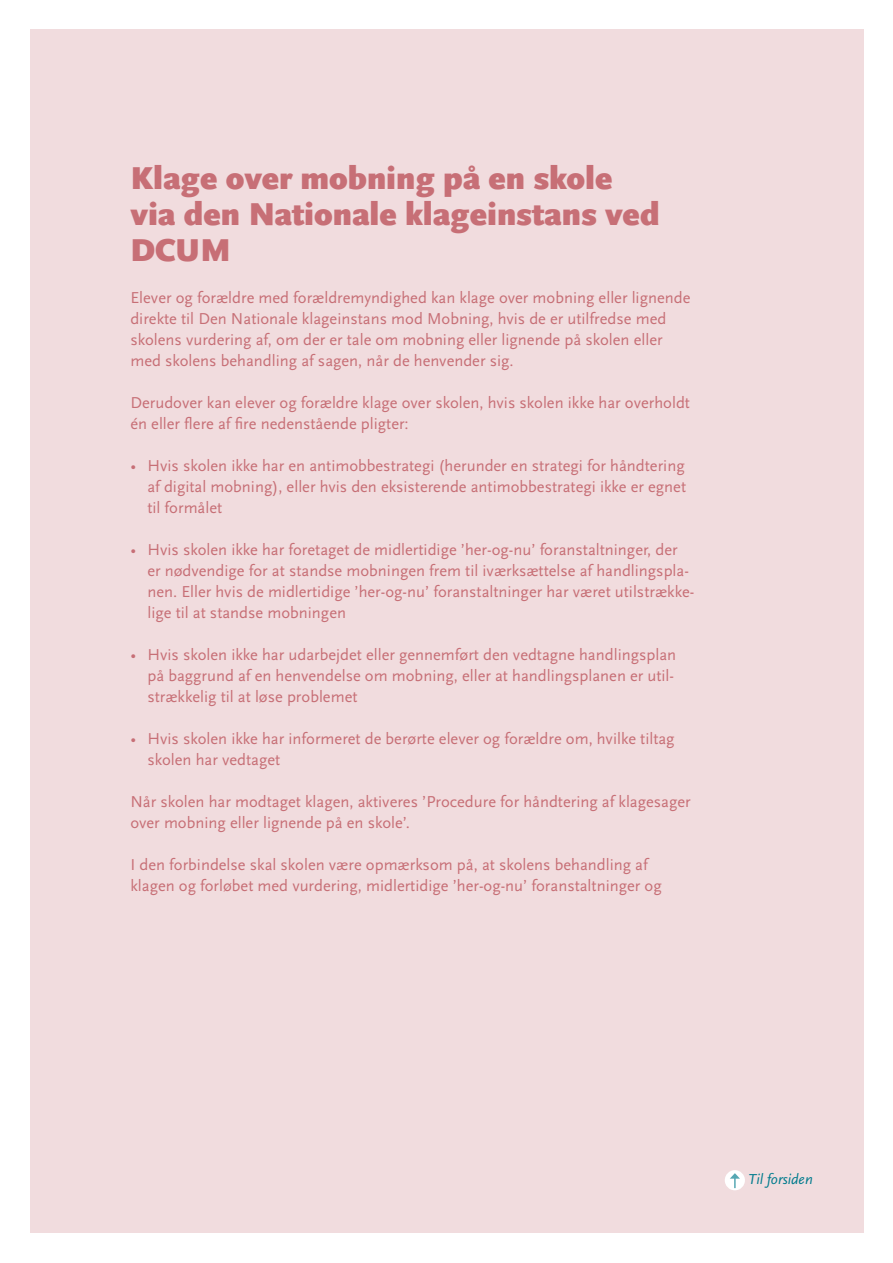
<style>
.page{position:relative;width:893px;height:1263px;background:#fff}
.page>*{position:absolute;margin:0;border:0;box-sizing:border-box;transform-origin:0 0}
.t1{font:900 33px/36px "Scala Sans OT";color:#c76f76}
.t2{font:16.5px/21px "Scala Sans OT";color:#c76f76}
.t3{font:italic 15px "Scala Sans OT";color:#007b8d}
</style>
<div class="page">
<div style="left:30px;top:30px;width:833px;height:1203px;background:#f1dcde"></div>
<div style="left:725px;top:1170px;width:20px;height:20px;background:#fff;border-radius:50%"></div>
<svg style="left:730px;top:1173px;width:10px;height:15px"></svg>
<h1 class="t1" style="left:130px;top:160px;width:531px">Klage over mobning på en skole via den Nationale klageinstans ved<br>DCUM</h1>
<p class="t2" style="left:130px;top:287px;width:561px">Elever og forældre med forældremyndighed kan klage over mobning eller lignende direkte til Den Nationale klageinstans mod Mobning, hvis de er utilfredse med skolens vurdering af, om der er tale om mobning eller lignende på skolen eller med skolens behandling af sagen, når de henvender sig.</p>
<p class="t2" style="left:130px;top:392px;width:561px">Derudover kan elever og forældre klage over skolen, hvis skolen ikke har overholdt én eller flere af fire nedenstående pligter:</p>
<p class="t2" style="left:147px;top:455px;width:540px;text-align:justify;text-indent:-17px">• Hvis skolen ikke har en antimobbestrategi (herunder en strategi for håndtering af digital mobning), eller hvis den eksisterende antimobbestrategi ikke er egnet til formålet</p>
<p class="t2" style="left:147px;top:539px;width:548px;text-indent:-17px">• Hvis skolen ikke har foretaget de midlertidige ’her-og-nu’ foranstaltninger, der er nødvendige for at standse mobningen frem til iværksættelse af handlingspla&shy;nen. Eller hvis de midlertidige ’her-og-nu’ foranstaltninger har været utilstrække&shy;lige til at standse mobningen</p>
<p class="t2" style="left:147px;top:644px;width:530px;text-indent:-17px">• Hvis skolen ikke har udarbejdet eller gennemført den vedtagne handlingsplan på baggrund af en henvendelse om mobning, eller at handlingsplanen er util&shy;strækkelig til at løse problemet</p>
<p class="t2" style="left:147px;top:728px;width:529px;text-indent:-17px">• Hvis skolen ikke har informeret de berørte elever og forældre om, hvilke tiltag skolen har vedtaget</p>
<p class="t2" style="left:130px;top:791px;width:562px">Når skolen har modtaget klagen, aktiveres ’Procedure for håndtering af klagesager over mobning eller lignende på en skole’.</p>
<p class="t2" style="left:130px;top:854px;width:533px">I den forbindelse skal skolen være opmærksom på, at skolens behandling af klagen og forløbet med vurdering, midlertidige ’her-og-nu’ foranstaltninger og</p>
<p class="t3" style="left:748px;top:1171px;width:66px">Til forsiden</p>
</div>
